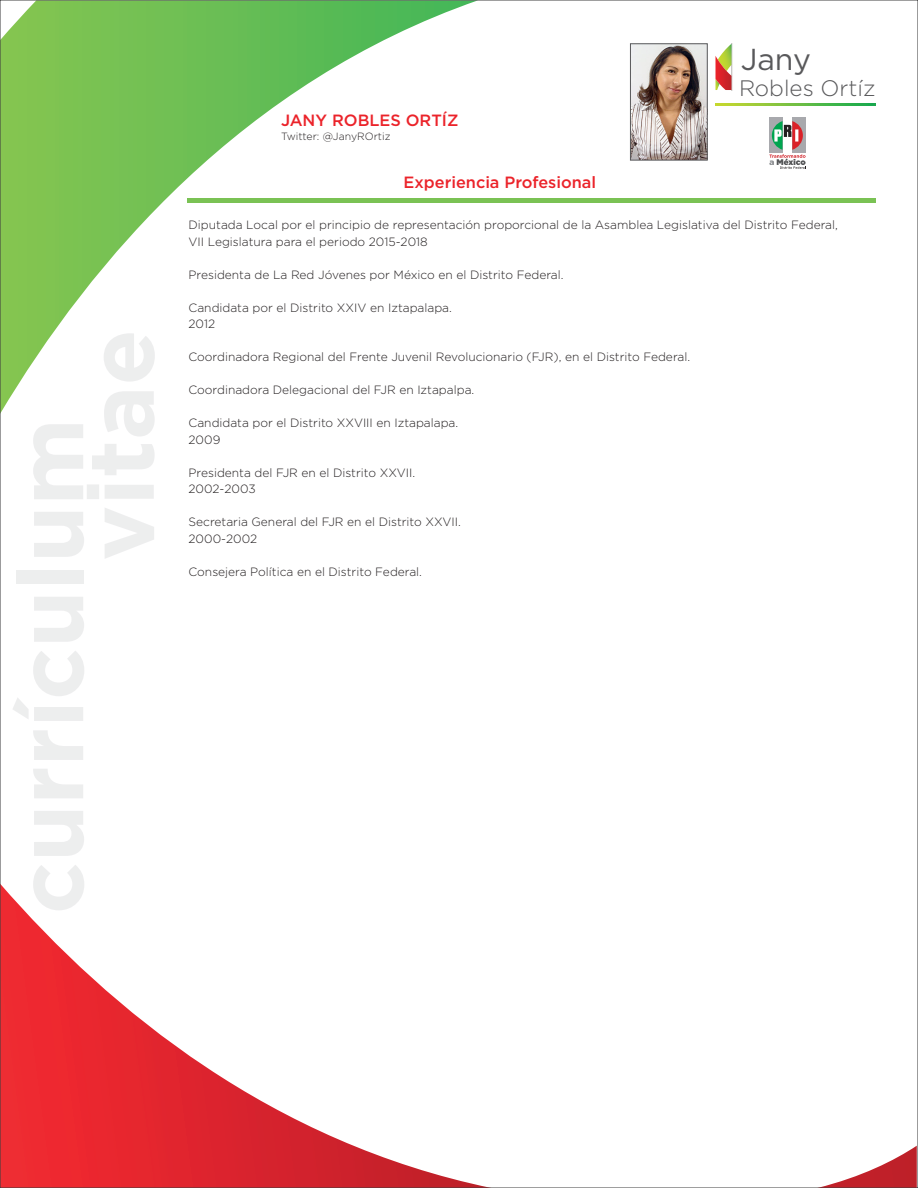
<style>
.page{position:relative;width:918px;height:1188px;background:#fff}
.page>*{position:absolute;margin:0;border:0;box-sizing:border-box;transform-origin:0 0}
.t1{font:30.3px "Gotham";color:#59595b}
.t2{font:300 22.35px "Gotham";color:#59595b}
.t3{font:500 16.35px "Gotham";color:#eb232a}
.t4{font:300 12px/16.5px "Gotham";color:#231f20}
.t5{font:300 10.5px "Gotham";color:#231f20}
</style>
<div class="page">
<svg style="left:2px;top:2px;width:476px;height:409px"></svg>
<svg style="left:2px;top:886px;width:480px;height:300px"></svg>
<svg style="left:825px;top:1146px;width:91px;height:40px"></svg>
<hr style="left:188px;top:198px;width:688px;height:4px;background:#7ac254">
<img style="left:632px;top:45px;width:74px;height:114px">
<div style="left:630px;top:43px;width:78px;height:118px;border:1px solid #59595b"></div>
<div style="left:769px;top:118px;width:14px;height:35px;background:#a8a9ad"></div>
<div style="left:792px;top:118px;width:13px;height:35px;background:#a8a9ad"></div>
<svg style="left:769px;top:121px;width:37px;height:48px"></svg>
<img style="left:732px;top:44px;width:1px;height:46px">
<svg style="left:716px;top:44px;width:15px;height:46px"></svg>
<svg style="left:715px;top:104px;width:161px;height:1px"></svg>
<h1 class="t1" style="left:741px;top:40px;width:72px">Jany</h1>
<h3 class="t3" style="left:281px;top:110px;width:179px">JANY ROBLES ORTÍZ</h3>
<p class="t5" style="left:281px;top:129px;width:111px">Twitter: @JanyROrtiz</p>
<h3 class="t3" style="left:404px;top:172px;width:194px">Experiencia Profesional</h3>
<h2 class="t2" style="left:739px;top:74px;width:138px">Robles Ortíz</h2>
<p class="t4" style="left:189px;top:216px;width:651px">Diputada Local por el principio de representación proporcional de la Asamblea Legislativa del Distrito Federal,<br>VII Legislatura para el periodo 2015-2018</p>
<p class="t4" style="left:189px;top:266px;width:376px">Presidenta de La Red Jóvenes por México en el Distrito Federal.</p>
<p class="t4" style="left:189px;top:299px;width:265px">Candidata por el Distrito XXIV en Iztapalapa.<br>2012</p>
<p class="t4" style="left:189px;top:348px;width:503px">Coordinadora Regional del Frente Juvenil Revolucionario (FJR), en el Distrito Federal.</p>
<p class="t4" style="left:189px;top:381px;width:287px">Coordinadora Delegacional del FJR en Iztapalpa.</p>
<p class="t4" style="left:189px;top:414px;width:271px">Candidata por el Distrito XXVIII en Iztapalapa.<br>2009</p>
<p class="t4" style="left:189px;top:464px;width:228px">Presidenta del FJR en el Distrito XXVII.<br>2002-2003</p>
<p class="t4" style="left:189px;top:513px;width:274px">Secretaria General del FJR en el Distrito XXVII.<br>2000-2002</p>
<p class="t4" style="left:189px;top:563px;width:235px">Consejera Política en el Distrito Federal.</p>
</div>
